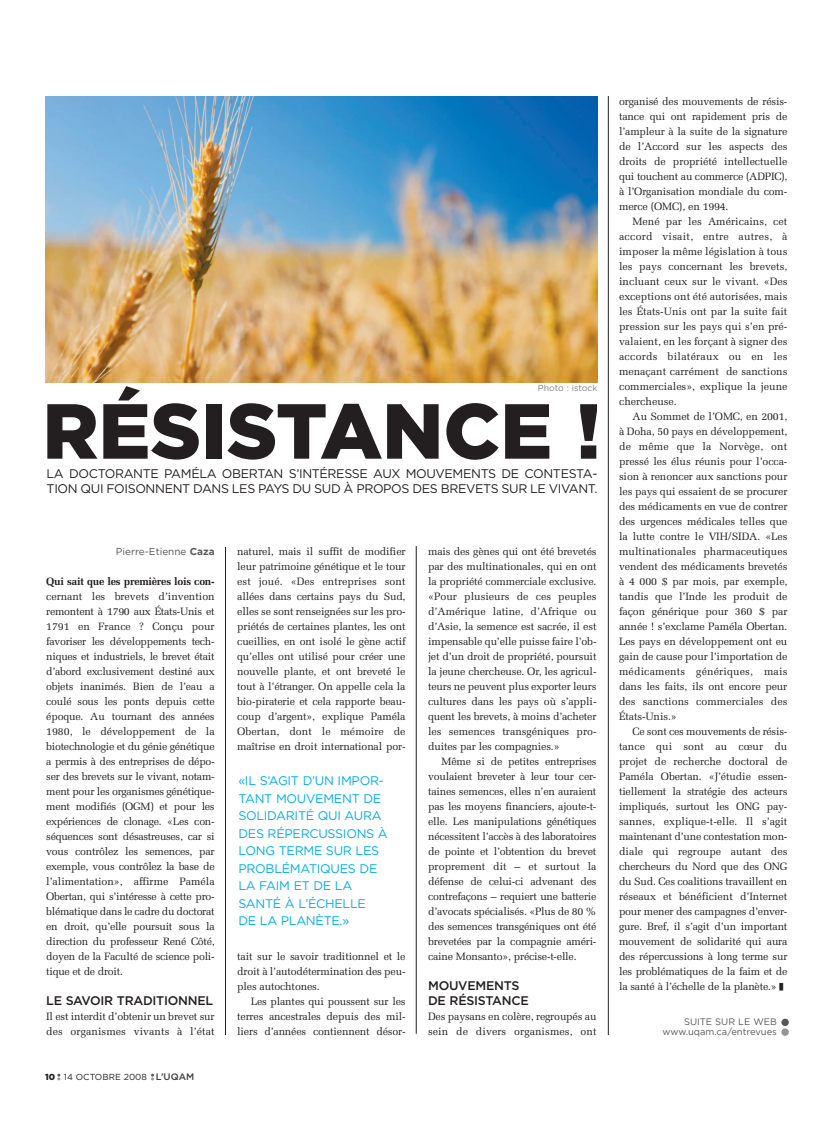
<style>
.page{position:relative;width:833px;height:1125px;background:#fff}
.page>*{position:absolute;margin:0;border:0;box-sizing:border-box;transform-origin:0 0}
.t1{font:900 77.88px "Gotham";color:#231f20}
.t2{font:12.5px/17.5px "Gotham";letter-spacing:-.02em;color:#00aeef}
.t3{font:12.5px/15px "Gotham";letter-spacing:-.03em;color:#231f20}
.t4{font:500 12.5px/15px "Gotham";letter-spacing:-.02em;color:#231f20}
.t5{font:10.62px/15px "Melior";letter-spacing:-.015em;color:#231f20;text-align:justify}
.t6{font:700 10.62px "Melior";letter-spacing:-.03em;color:#231f20}
.t7{font:10px "Gotham";color:#57585a}
.t8{font:9.38px/10px "Gotham";color:#57585a;text-align:right}
.t9{font:8.75px "Gotham";color:#231f20}
.t10{font:8.75px "Gotham";color:#808285}
.s1{font-weight:700}
.s2{font-weight:900}
.s3{font-weight:500;font-size:9.38px;color:#3e3e3f}
</style>
<div class="page">
<svg style="left:57px;top:1074px;width:3px;height:6px"></svg>
<svg style="left:151px;top:1074px;width:3px;height:6px"></svg>
<img style="left:45px;top:96px;width:552px;height:286px">
<hr style="left:416px;top:546px;width:1px;height:488px;background:#231f20">
<hr style="left:608px;top:96px;width:1px;height:939px;background:#231f20">
<hr style="left:225px;top:547px;width:1px;height:488px;background:#231f20">
<div style="left:781px;top:1019px;width:7px;height:7px;background:#57585a;border-radius:50%"></div>
<div style="left:781px;top:1028px;width:7px;height:8px;background:#939598;border-radius:50%"></div>
<p class="t10" style="left:538px;top:384px;width:61px">Photo : istock</p>
<h1 class="t1" style="left:42px;top:402px;width:560px">RÉSISTANCE !</h1>
<p class="t3" style="left:47px;top:467px;width:552px">LA DOCTORANTE PAMÉLA OBERTAN S’INTÉRESSE AUX MOUVEMENTS DE CONTESTA-<br>TION QUI FOISONNENT DANS LES PAYS DU SUD À PROPOS DES BREVETS SUR LE VIVANT.</p>
<p class="t7" style="left:116px;top:548px;width:100px">Pierre-Etienne <span class="s1">Caza</span></p>
<p class="t6" style="left:46px;top:577px;width:170px">Qui sait que les premières lois con-</p>
<p class="t5" style="left:46px;top:590px;width:170px">cernant les brevets d’invention remontent à 1790 aux États-Unis et 1791 en France ? Conçu pour favoriser les développements tech&shy;niques et industriels, le brevet était d’abord exclusivement destiné aux objets inanimés. Bien de l’eau a coulé sous les ponts depuis cette époque. Au tournant des années 1980, le développement de la biotechnologie et du génie génétique a permis à des entreprises de dépo&shy;ser des brevets sur le vivant, notam&shy;ment pour les organismes génétique&shy;ment modifiés (OGM) et pour les expériences de clonage. «Les con&shy;séquences sont désastreuses, car si vous contrôlez les semences, par exemple, vous contrôlez la base de l’alimentation», affirme Paméla Obertan, qui s’intéresse à cette pro&shy;blématique dans le cadre du doctorat en droit, qu’elle poursuit sous la direction du professeur René Côté, doyen de la Faculté de science poli&shy;tique et de droit.</p>
<p class="t4" style="left:46px;top:994px;width:168px">LE SAVOIR TRADITIONNEL</p>
<p class="t5" style="left:46px;top:1010px;width:170px">Il est interdit d’obtenir un brevet sur des organismes vivants à l’état</p>
<p class="t9" style="left:45px;top:1074px;width:151px"><span class="s2">10</span> 14 OCTOBRE 2008 <span class="s3">L’UQAM</span></p>
<p class="t5" style="left:237px;top:545px;width:170px">naturel, mais il suffit de modifier leur patrimoine génétique et le tour est joué. «Des entreprises sont allées dans certains pays du Sud, elles se sont renseignées sur les pro&shy;priétés de certaines plantes, les ont cueillies, en ont isolé le gène actif qu’elles ont utilisé pour créer une nouvelle plante, et ont breveté le tout à l’étranger. On appelle cela la bio-piraterie et cela rapporte beau&shy;coup d’argent», explique Paméla Obertan, dont le mémoire de maîtrise en droit international por-</p>
<p class="t2" style="left:238px;top:773px;width:151px">«IL S’AGIT D’UN IMPOR-<br>TANT MOUVEMENT DE<br>SOLIDARITÉ QUI AURA<br>DES RÉPERCUSSIONS À<br>LONG TERME SUR LES<br>PROBLÉMATIQUES DE<br>LA FAIM ET DE LA<br>SANTÉ À L’ÉCHELLE<br>DE LA PLANÈTE.»</p>
<p class="t5" style="left:237px;top:950px;width:170px">tait sur le savoir traditionnel et le droit à l’autodétermination des peu&shy;ples autochtones.</p>
<p class="t5" style="left:237px;top:995px;width:170px;text-indent:14px">Les plantes qui poussent sur les terres ancestrales depuis des mil&shy;liers d’années contiennent désor-</p>
<p class="t5" style="left:428px;top:545px;width:170px">mais des gènes qui ont été brevetés par des multinationales, qui en ont la propriété commerciale exclusive. «Pour plusieurs de ces peuples d’Amérique latine, d’Afrique ou d’Asie, la semence est sacrée, il est impensable qu’elle puisse faire l’ob&shy;jet d’un droit de propriété, poursuit la jeune chercheuse. Or, les agricul&shy;teurs ne peuvent plus exporter leurs cultures dans les pays où s’appli&shy;quent les brevets, à moins d’acheter les semences transgéniques pro&shy;duites par les compagnies.»</p>
<p class="t5" style="left:428px;top:755px;width:170px;text-indent:14px">Même si de petites entreprises voulaient breveter à leur tour cer&shy;taines semences, elles n’en auraient pas les moyens financiers, ajoute-t&shy;elle. Les manipulations génétiques nécessitent l’accès à des laboratoires de pointe et l’obtention du brevet proprement dit – et surtout la défense de celui-ci advenant des contrefaçons – requiert une batterie d’avocats spécialisés. «Plus de 80 % des semences transgéniques ont été brevetées par la compagnie améri&shy;caine Monsanto», précise-t-elle.</p>
<p class="t4" style="left:428px;top:979px;width:102px">MOUVEMENTS<br>DE RÉSISTANCE</p>
<p class="t5" style="left:428px;top:1010px;width:170px">Des paysans en colère, regroupés au sein de divers organismes, ont</p>
<p class="t5" style="left:619px;top:95px;width:170px">organisé des mouvements de résis&shy;tance qui ont rapidement pris de l’ampleur à la suite de la signature de l’Accord sur les aspects des droits de propriété intellectuelle qui touchent au commerce (ADPIC), à l’Organisation mondiale du com&shy;merce (OMC), en 1994.</p>
<p class="t5" style="left:619px;top:215px;width:170px;text-indent:14px">Mené par les Américains, cet accord visait, entre autres, à imposer la même législation à tous les pays concernant les brevets, incluant ceux sur le vivant. «Des exceptions ont été autorisées, mais les États-Unis ont par la suite fait pression sur les pays qui s’en pré&shy;valaient, en les forçant à signer des accords bilatéraux ou en les menaçant carrément de sanctions commerciales», explique la jeune chercheuse.</p>
<p class="t5" style="left:619px;top:410px;width:170px;text-indent:14px">Au Sommet de l’OMC, en 2001, à Doha, 50 pays en développement, de même que la Norvège, ont pressé les élus réunis pour l’occa&shy;sion à renoncer aux sanctions pour les pays qui essaient de se procurer des médicaments en vue de contrer des urgences médicales telles que la lutte contre le VIH/SIDA. «Les multinationales pharmaceutiques vendent des médicaments brevetés à 4 000 $ par mois, par exemple, tandis que l’Inde les produit de façon générique pour 360 $ par année ! s’exclame Paméla Obertan.<br>Les pays en développement ont eu gain de cause pour l’importation de médicaments génériques, mais dans les faits, ils ont encore peur des sanctions commerciales des États-Unis.»</p>
<p class="t5" style="left:619px;top:725px;width:170px;text-indent:14px">Ce sont ces mouvements de résis&shy;tance qui sont au cœur du projet de recherche doctoral de Paméla Obertan. «J’étudie essen&shy;tiellement la stratégie des acteurs impliqués, surtout les ONG pay&shy;sannes, explique-t-elle. Il s’agit maintenant d’une contestation mon&shy;diale qui regroupe autant des chercheurs du Nord que des ONG du Sud. Ces coalitions travaillent en réseaux et bénéficient d’Internet pour mener des campagnes d’enver&shy;gure. Bref, il s’agit d’un important mouvement de solidarité qui aura des répercussions à long terme sur les problématiques de la faim et de la santé à l’échelle de la planète.»</p>
<p class="t8" style="left:662px;top:1018px;width:116px">SUITE SUR LE WEB www.uqam.ca/entrevues</p>
</div>
